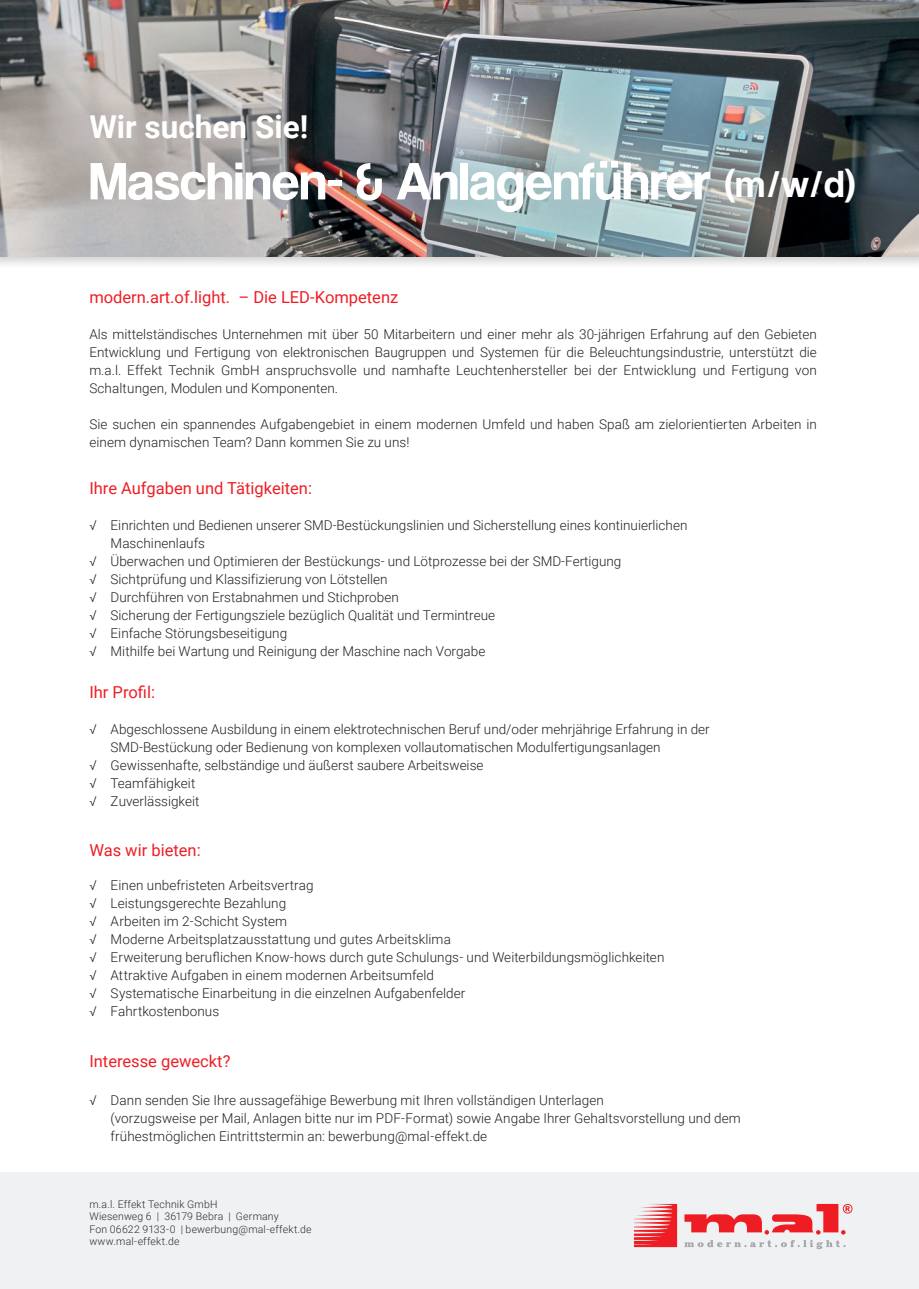
<style>
.page{position:relative;width:919px;height:1289px;background:#fff}
.page>*{position:absolute;margin:0;border:0;box-sizing:border-box;transform-origin:0 0}
.t1{font:54.75px "Coolvetica Rg";color:#fff}
.t2{font:38.85px "Coolvetica Rg";color:#fff}
.t3{font:700 31.5px "Roboto";color:#fff}
.t4{font:16.5px "Roboto";color:#ee1e25}
.t5{font:300 13.5px/18px "Roboto";color:#231f20;text-align:justify}
.t6{font:300 10.5px/12.6px "Roboto";letter-spacing:.015em;color:#27302c}
.s1{font-style:inherit}
</style>
<div class="page">
<div style="left:0;top:0;width:918px;height:269px;background:#231f20;opacity:.2"></div>
<img style="left:0;top:0;width:918px;height:257px">
<div style="left:0;top:1171px;width:918px;height:117px;background:#f0f1f2"></div>
<svg style="left:634px;top:1204px;width:43px;height:42px"></svg>
<svg style="left:684px;top:1203px;width:168px;height:46px"></svg>
<p class="t3" style="left:89px;top:105px;width:220px">Wir suchen Sie!</p>
<p class="t1" style="left:89px;top:149px;width:623px">Maschinen- &amp; Anlagenführer</p>
<p class="t2" style="left:722px;top:162px;width:136px">(m /w/d)</p>
<p class="t4" style="left:89px;top:285px;width:310px">modern.art.of.light. – Die LED-Kompetenz</p>
<p class="t5" style="left:89px;top:324px;width:729px">Als mittelständisches Unternehmen mit über 50 Mitarbeitern und einer mehr als 30-jährigen Erfahrung auf den Gebieten Entwicklung und Fertigung von elektronischen Baugruppen und Systemen für die Beleuchtungsindustrie, unterstützt die m.a.l. Effekt Technik GmbH anspruchsvolle und namhafte Leuchtenhersteller bei der Entwicklung und Fertigung von Schaltungen, Modulen und Komponenten.</p>
<p class="t5" style="left:89px;top:414px;width:729px">Sie suchen ein spannendes Aufgabengebiet in einem modernen Umfeld und haben Spaß am zielorientierten Arbeiten in einem dynamischen Team? Dann kommen Sie zu uns!</p>
<p class="t4" style="left:89px;top:477px;width:224px">Ihre Aufgaben und Tätigkeiten:</p>
<p class="t5" style="left:89px;top:516px;width:599px">√ Einrichten und Bedienen unserer SMD-Bestückungslinien und Sicherstellung eines kontinuierlichen</p>
<p class="t5" style="left:111px;top:534px;width:96px">Maschinenlaufs</p>
<p class="t5" style="left:89px;top:552px;width:533px">√ Überwachen und Optimieren der Bestück<span class="s1">ungs</span>- und Lötprozesse bei der SMD-Ferti<span class="s1">gung</span></p>
<p class="t5" style="left:89px;top:570px;width:300px">√ Sichtprüfung und Klassifizierung von Lötstellen</p>
<p class="t5" style="left:89px;top:588px;width:311px">√ Durchführen von Erstabnahmen und Stichproben</p>
<p class="t5" style="left:89px;top:606px;width:407px">√ Sicherung der Fertigungsziele bezüglich Qualität und Termintreue</p>
<p class="t5" style="left:89px;top:624px;width:199px">√ Einfache Störungsbeseitigung</p>
<p class="t5" style="left:89px;top:642px;width:397px">√ Mithilfe bei Wartung und Reinigung der Maschine nach Vorgabe</p>
<p class="t4" style="left:89px;top:681px;width:67px">Ihr Profil:</p>
<p class="t5" style="left:89px;top:720px;width:622px">√ Abgeschlossene Ausbildung in einem elektrotechnischen Beruf und/oder mehrjährige Erfahrung in der</p>
<p class="t5" style="left:111px;top:738px;width:551px">SM<span class="s1">D</span>-Bestückung oder Bedienung von komplexen vollautomatischen Modulfertigungsanlagen</p>
<p class="t5" style="left:89px;top:756px;width:395px">√ Gewissenhafte, selbständige und äußerst saubere Arbeitsweise</p>
<p class="t5" style="left:89px;top:774px;width:107px">√ Teamfähigkeit</p>
<p class="t5" style="left:89px;top:792px;width:112px">√ Zuverlässigkeit</p>
<p class="t4" style="left:89px;top:838px;width:113px">Was wir bieten:</p>
<p class="t5" style="left:89px;top:876px;width:226px">√ Einen unbefristeten Arbeitsvertrag</p>
<p class="t5" style="left:89px;top:894px;width:198px">√ Leistungsgerechte Bezahlung</p>
<p class="t5" style="left:89px;top:912px;width:199px">√ Arbeiten im 2-Schicht System</p>
<p class="t5" style="left:89px;top:930px;width:363px">√ Moderne Arbeitsplatzausstattung und gutes Arbeitsklima</p>
<p class="t5" style="left:89px;top:948px;width:576px">√ Erweiterung beruflichen Know-hows durch gute Schulungs- und Weiterbildungsmöglichkeiten</p>
<p class="t5" style="left:89px;top:966px;width:346px">√ Attraktive Aufgaben in einem modernen Arbeitsumfeld</p>
<p class="t5" style="left:89px;top:984px;width:377px">√ Systematische Einarbeitung in die einzelnen Aufgabenfelder</p>
<p class="t5" style="left:89px;top:1002px;width:131px">√ Fahrtkostenbonus</p>
<p class="t4" style="left:89px;top:1049px;width:143px">Interesse geweckt?</p>
<p class="t5" style="left:89px;top:1090px;width:516px">√ Dann senden Sie Ihre aussagefähige Bewerbung mit Ihren vollständigen Unterlagen</p>
<p class="t5" style="left:111px;top:1108px;width:631px">(vorzugsweise per Mail, Anlagen bitte nur im PDF-Format) sowie Angabe Ihrer Gehaltsvorstellung und dem</p>
<p class="t5" style="left:111px;top:1126px;width:378px">frühestmöglichen Eintrittstermin an: bewerbung@mal-effekt.de</p>
<p class="t6" style="left:89px;top:1197px;width:191px">m.a.l. Effekt Technik GmbH<br>Wiesenweg 6 | 36179 Bebra | Germany</p>
<p class="t6" style="left:89px;top:1222px;width:224px">Fon 06622 9133-0 | bewerbung@mal-effekt.de</p>
<p class="t6" style="left:89px;top:1234px;width:92px">www.mal-effekt.de</p>
</div>
